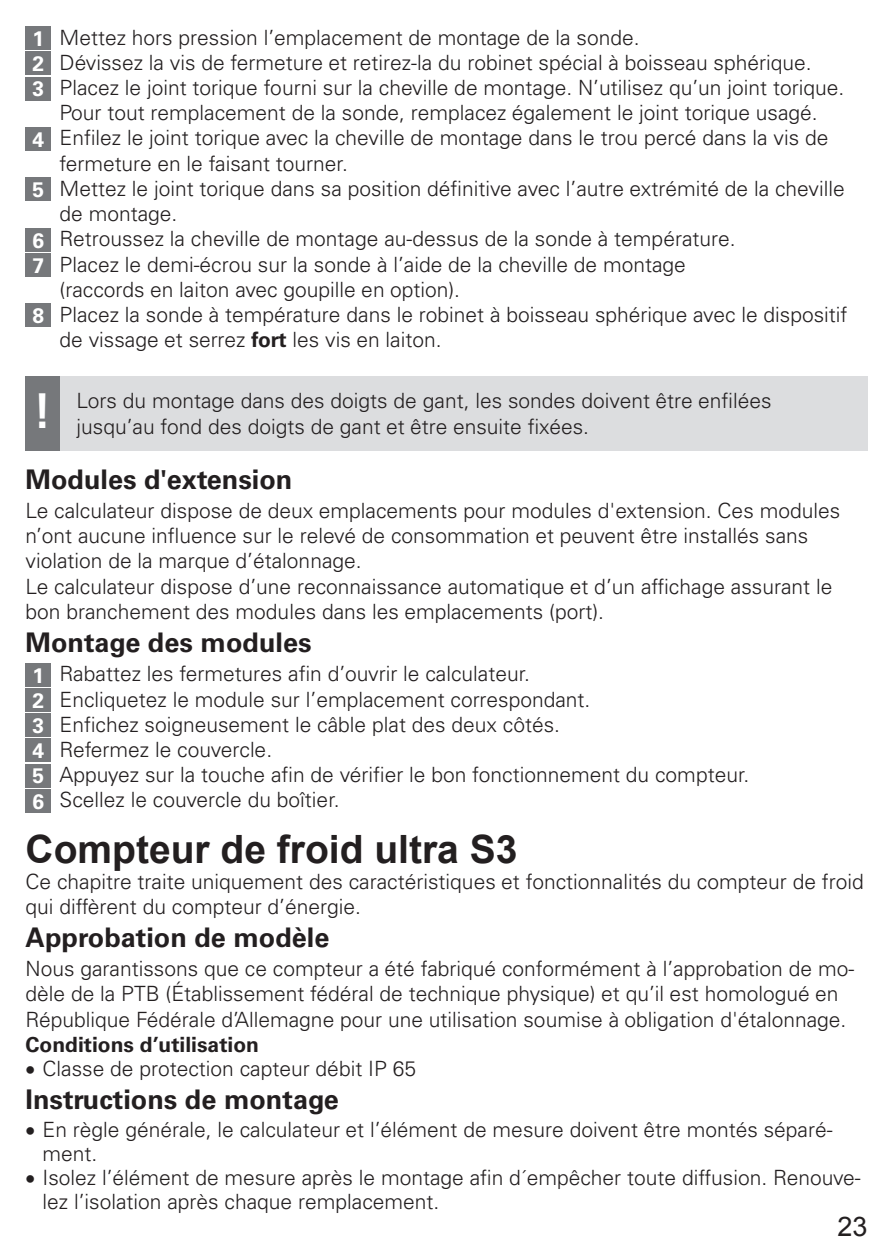
<style>
.page{position:relative;width:893px;height:1259px;background:#fff}
.page>*{position:absolute;margin:0;border:0;box-sizing:border-box;transform-origin:0 0}
.t1{font:700 48px "Univers LTCYR 65";color:#fff}
.Titel_2_ohne_Icon{font:700 39px "Arial";color:#231f20}
.Titel_3_ohne_Icon{font:700 27px "Univers LTCYR 65";color:#231f20}
.t2{font:27px "Arial";color:#231f20}
.Nummerierte_Liste{font:300 21px/25.2px "Univers LTCYR 45";color:#231f20}
.Fließtext{font:300 21px/25.2px "Univers LTCYR 45";color:#231f20}
.Hinweis{font:300 21px/25.2px "Univers LTCYR 45";color:#231f20}
.Titel_4{font:700 21px "Univers LTCYR 65";color:#231f20}
.t3{font:700 21px "Univers LTCYR 65";color:#fff}
.s1{font-family:"Univers LTCYR 65";font-weight:700}
</style>
<div class="page">
<div style="left:26px;top:26px;width:25px;height:24px;background:#76787b"></div>
<div style="left:26px;top:51px;width:25px;height:24px;background:#76787b"></div>
<div style="left:26px;top:77px;width:25px;height:23px;background:#76787b"></div>
<div style="left:26px;top:127px;width:25px;height:24px;background:#76787b"></div>
<div style="left:26px;top:177px;width:25px;height:24px;background:#76787b"></div>
<div style="left:26px;top:228px;width:25px;height:24px;background:#76787b"></div>
<div style="left:26px;top:253px;width:25px;height:24px;background:#76787b"></div>
<div style="left:26px;top:303px;width:25px;height:24px;background:#76787b"></div>
<div style="left:26px;top:376px;width:34px;height:74px;background:#76787b"></div>
<div style="left:60px;top:376px;width:807px;height:74px;background:#dcdddf"></div>
<div style="left:26px;top:663px;width:25px;height:23px;background:#76787b"></div>
<div style="left:26px;top:688px;width:25px;height:24px;background:#76787b"></div>
<div style="left:26px;top:713px;width:25px;height:24px;background:#76787b"></div>
<div style="left:26px;top:738px;width:25px;height:24px;background:#76787b"></div>
<div style="left:26px;top:763px;width:25px;height:24px;background:#76787b"></div>
<div style="left:26px;top:789px;width:25px;height:23px;background:#76787b"></div>
<p class="t3" style="left:32px;top:24px;width:13px">1</p>
<p class="Nummerierte_Liste" style="left:60px;top:24px;width:582px">Mettez hors pression l’emplacement de montage de la sonde.</p>
<p class="t3" style="left:32px;top:49px;width:13px">2</p>
<p class="Nummerierte_Liste" style="left:60px;top:49px;width:754px">Dévissez la vis de fermeture et retirez-la du robinet spécial à boisseau sphérique.</p>
<p class="t3" style="left:32px;top:74px;width:13px">3</p>
<p class="Nummerierte_Liste" style="left:60px;top:74px;width:786px">Placez le joint torique fourni sur la cheville de montage. N’utilisez qu’un joint torique.<br>Pour tout remplacement de la sonde, remplacez également le joint torique usagé.</p>
<p class="t3" style="left:32px;top:124px;width:13px">4</p>
<p class="Nummerierte_Liste" style="left:60px;top:125px;width:770px">Enfilez le joint torique avec la cheville de montage dans le trou percé dans la vis de fermeture en le faisant tourner.</p>
<p class="t3" style="left:32px;top:175px;width:13px">5</p>
<p class="Nummerierte_Liste" style="left:60px;top:175px;width:787px">Mettez le joint torique dans sa position définitive avec l’autre extrémité de la cheville de montage.</p>
<p class="t3" style="left:32px;top:225px;width:13px">6</p>
<p class="Nummerierte_Liste" style="left:60px;top:226px;width:677px">Retroussez la cheville de montage au-dessus de la sonde à température.</p>
<p class="t3" style="left:32px;top:250px;width:13px">7</p>
<p class="Nummerierte_Liste" style="left:60px;top:251px;width:628px">Placez le demi-écrou sur la sonde à l’aide de la cheville de montage (raccords en laiton avec goupille en option).</p>
<p class="t3" style="left:32px;top:301px;width:13px">8</p>
<p class="Nummerierte_Liste" style="left:60px;top:301px;width:789px">Placez la sonde à température dans le robinet à boisseau sphérique avec le dispositif de vissage et serrez <span class="s1">fort</span> les vis en laiton.</p>
<p class="t1" style="left:33px;top:377px;width:20px">!</p>
<p class="Hinweis" style="left:77px;top:388px;width:696px">Lors du montage dans des doigts de gant, les sondes doivent être enfilées jusqu’au fond des doigts de gant et être ensuite fixées.</p>
<p class="Titel_3_ohne_Icon" style="left:26px;top:460px;width:268px">Modules d'extension</p>
<p class="Fließtext" style="left:26px;top:497px;width:816px">Le calculateur dispose de deux emplacements pour modules d'extension. Ces modules n’ont aucune influence sur le relevé de consommation et peuvent être installés sans violation de la marque d’étalonnage.</p>
<p class="Fließtext" style="left:26px;top:573px;width:808px">Le calculateur dispose d’une reconnaissance automatique et d’un affichage assurant le bon branchement des modules dans les emplacements (port).</p>
<p class="Titel_3_ohne_Icon" style="left:26px;top:623px;width:287px">Montage des modules</p>
<p class="t3" style="left:32px;top:660px;width:13px">1</p>
<p class="Nummerierte_Liste" style="left:60px;top:660px;width:472px">Rabattez les fermetures afin d’ouvrir le calculateur.</p>
<p class="t3" style="left:32px;top:685px;width:13px">2</p>
<p class="Nummerierte_Liste" style="left:60px;top:686px;width:532px">Encliquetez le module sur l’emplacement correspondant.</p>
<p class="t3" style="left:32px;top:710px;width:13px">3</p>
<p class="Nummerierte_Liste" style="left:60px;top:711px;width:502px">Enfichez soigneusement le câble plat des deux côtés.</p>
<p class="t3" style="left:32px;top:736px;width:13px">4</p>
<p class="Nummerierte_Liste" style="left:60px;top:736px;width:214px">Refermez le couvercle.</p>
<p class="t3" style="left:32px;top:761px;width:13px">5</p>
<p class="Nummerierte_Liste" style="left:60px;top:761px;width:691px">Appuyez sur la touche afin de vérifier le bon fonctionnement du compteur.</p>
<p class="t3" style="left:32px;top:786px;width:13px">6</p>
<p class="Nummerierte_Liste" style="left:60px;top:786px;width:282px">Scellez le couvercle du boîtier.</p>
<p class="Titel_2_ohne_Icon" style="left:26px;top:823px;width:493px">Compteur de froid ultra S3</p>
<p class="Fließtext" style="left:26px;top:868px;width:840px">Ce chapitre traite uniquement des caractéristiques et fonctionnalités du compteur de froid qui diffèrent du compteur d’énergie.</p>
<p class="Titel_3_ohne_Icon" style="left:26px;top:918px;width:305px">Approbation de modèle</p>
<p class="Fließtext" style="left:26px;top:955px;width:830px">Nous garantissons que ce compteur a été fabriqué conformément à l’approbation de mo&shy;dèle de la PTB (Établissement fédéral de technique physique) et qu’il est homologué en<br>République Fédérale d’Allemagne pour une utilisation soumise à obligation d'étalonnage.</p>
<p class="Titel_4" style="left:26px;top:1029px;width:235px">Conditions d’utilisation</p>
<p class="Fließtext" style="left:26px;top:1055px;width:392px">• Classe de protection capteur débit IP 65</p>
<p class="Titel_3_ohne_Icon" style="left:26px;top:1080px;width:315px">Instructions de montage</p>
<p class="Fließtext" style="left:43px;top:1117px;width:792px;line-height:24px;text-indent:-17px">• En règle générale, le calculateur et l’élément de mesure doivent être montés séparé&shy;ment.</p>
<p class="Fließtext" style="left:43px;top:1165px;width:820px;line-height:24px;text-indent:-17px">• Isolez l’élément de mesure après le montage afin d´empêcher toute diffusion. Renouve&shy;lez l’isolation après chaque remplacement.</p>
<p class="t2" style="left:837px;top:1209px;width:32px">23</p>
</div>
